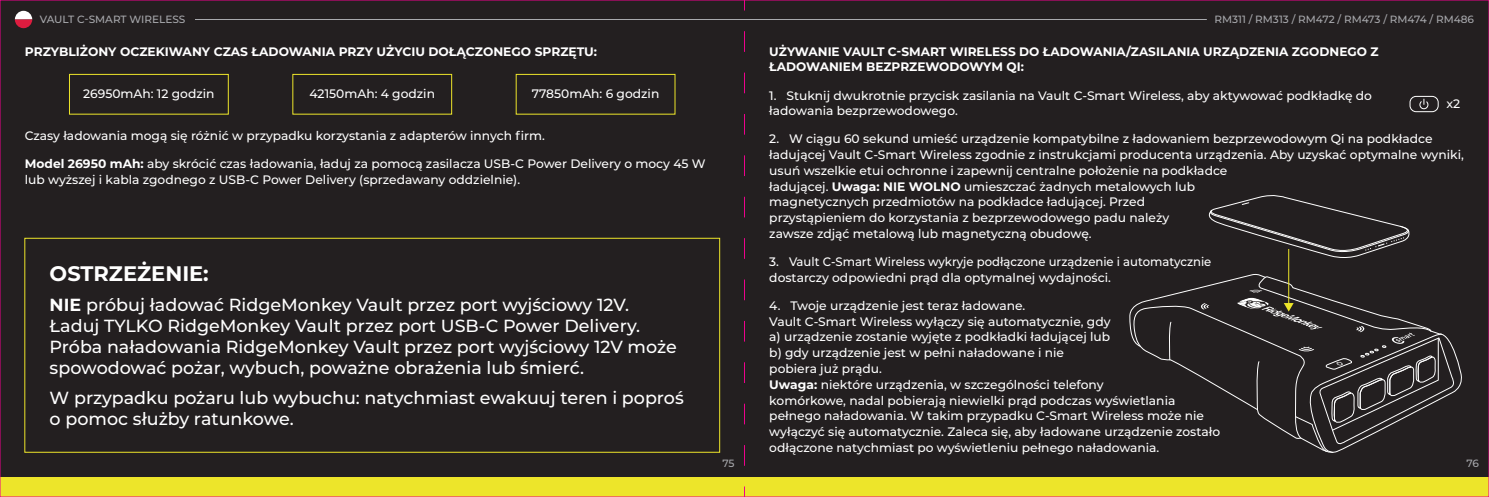
<style>
.page{position:relative;width:1489px;height:497px;background:#fff}
.page>*{position:absolute;margin:0;border:0;box-sizing:border-box;transform-origin:0 0}
.t1{font:700 21px "Montserrat";color:#fff}
.t2{font:500 17.5px/21px "Montserrat";color:#fff}
.t3{font:500 12.25px/15.8px "Montserrat";color:#fff}
.t4{font:700 12.25px/15.8px "Montserrat";color:#fff}
.t5{font:500 10.5px "Montserrat";color:#a8a9ad}
.s1{font-weight:700}
</style>
<div class="page">
<div style="left:0;top:0;width:1488px;height:496px;background:#231f20"></div>
<div style="left:0;top:476px;width:1488px;height:20px;background:#ede52a"></div>
<svg style="left:15px;top:11px;width:17px;height:17px"></svg>
<hr style="left:195px;top:19px;width:1011px;height:1px;background:#a8a9ad">
<div style="left:24px;top:237px;width:696px;height:215px;border:1px solid #ede52a"></div>
<svg style="left:1208px;top:195px;width:202px;height:65px"></svg>
<hr style="left:1288px;top:249px;width:1px;height:55px;background:#ede52a">
<svg style="left:1131px;top:276px;width:324px;height:176px"></svg>
<div style="left:1409px;top:96px;width:29px;height:16px;border:1px solid #fff;border-radius:6px"></div>
<svg style="left:1419px;top:99px;width:9px;height:11px"></svg>
<div style="left:69px;top:74px;width:160px;height:40px;border:1px solid #ede52a"></div>
<div style="left:292px;top:74px;width:160px;height:40px;border:1px solid #ede52a"></div>
<div style="left:515px;top:74px;width:160px;height:40px;border:1px solid #ede52a"></div>
<svg style="left:744px;top:31px;width:1px;height:434px"></svg>
<p class="t5" style="left:40px;top:12px;width:147px">VAULT C-SMART WIRELESS</p>
<p class="t5" style="left:1214px;top:12px;width:261px">RM311 / RM313 / RM472 / RM473 / RM474 / RM486</p>
<p class="t4" style="left:769px;top:43px;width:611px">UŻYWANIE VAULT C-SMART WIRELESS DO ŁADOWANIA/ZASILANIA URZĄDZENIA ZGODNEGO Z<br>ŁADOWANIEM BEZPRZEWODOWYM QI:</p>
<p class="t3" style="left:769px;top:87px;width:604px">1. Stuknij dwukrotnie przycisk zasilania na Vault C-Smart Wireless, aby aktywować podkładkę do ładowania bezprzewodowego.</p>
<p class="t3" style="left:769px;top:130px;width:696px">2. W ciągu 60 sekund umieść urządzenie kompatybilne z ładowaniem bezprzewodowym Qi na podkładce ładującej Vault C-Smart Wireless zgodnie z instrukcjami producenta urządzenia. Aby uzyskać optymalne wyniki, usuń wszelkie etui ochronne i zapewnij centralne położenie na podkładce<br>ładującej. <span class="s1">Uwaga: NIE WOLNO</span> umieszczać żadnych metalowych lub<br>magnetycznych przedmiotów na podkładce ładującej. Przed<br>przystąpieniem do korzystania z bezprzewodowego padu należy<br>zawsze zdjąć metalową lub magnetyczną obudowę.</p>
<p class="t3" style="left:769px;top:253px;width:443px">3. Vault C-Smart Wireless wykryje podłączone urządzenie i automatycznie dostarczy odpowiedni prąd dla optymalnej wydajności.</p>
<p class="t3" style="left:769px;top:297px;width:452px">4. Twoje urządzenie jest teraz ładowane.<br>Vault C-Smart Wireless wyłączy się automatycznie, gdy<br>a) urządzenie zostanie wyjęte z podkładki ładującej lub<br>b) gdy urządzenie jest w pełni naładowane i nie<br>pobiera już prądu.<br><span class="s1">Uwaga:</span> niektóre urządzenia, w szczególności telefony<br>komórkowe, nadal pobierają niewielki prąd podczas wyświetlania pełnego naładowania. W takim przypadku C-Smart Wireless może nie wyłączyć się automatycznie. Zaleca się, aby ładowane urządzenie zostało odłączone natychmiast po wyświetleniu pełnego naładowania.</p>
<p class="t4" style="left:25px;top:43px;width:574px">PRZYBLIŻONY OCZEKIWANY CZAS ŁADOWANIA PRZY UŻYCIU DOŁĄCZONEGO SPRZĘTU:</p>
<p class="t3" style="left:83px;top:85px;width:133px">26950mAh: 12 godzin</p>
<p class="t3" style="left:309px;top:85px;width:127px">42150mAh: 4 godzin</p>
<p class="t3" style="left:532px;top:85px;width:129px">77850mAh: 6 godzin</p>
<p class="t3" style="left:1446px;top:95px;width:15px">x2</p>
<p class="t3" style="left:25px;top:127px;width:521px">Czasy ładowania mogą się różnić w przypadku korzystania z adapterów innych firm.</p>
<p class="t3" style="left:25px;top:155px;width:682px"><span class="s1">Model 26950 mAh:</span> aby skrócić czas ładowania, ładuj za pomocą zasilacza USB-C Power Delivery o mocy 45 W lub wyższej i kabla zgodnego z USB-C Power Delivery (sprzedawany oddzielnie).</p>
<h1 class="t1" style="left:50px;top:258px;width:161px">OSTRZEŻENIE:</h1>
<p class="t2" style="left:50px;top:293px;width:628px"><span class="s1">NIE</span> próbuj ładować RidgeMonkey Vault przez port wyjściowy 12V.<br>Ładuj TYLKO RidgeMonkey Vault przez port USB-C Power Delivery.<br>Próba naładowania RidgeMonkey Vault przez port wyjściowy 12V może spowodować pożar, wybuch, poważne obrażenia lub śmierć.</p>
<h2 class="t2" style="left:50px;top:386px;width:635px">W przypadku pożaru lub wybuchu: natychmiast ewakuuj teren i poproś o pomoc służby ratunkowe.</h2>
<p class="t5" style="left:722px;top:455px;width:14px">75</p>
<p class="t5" style="left:1466px;top:455px;width:14px">76</p>
</div>
